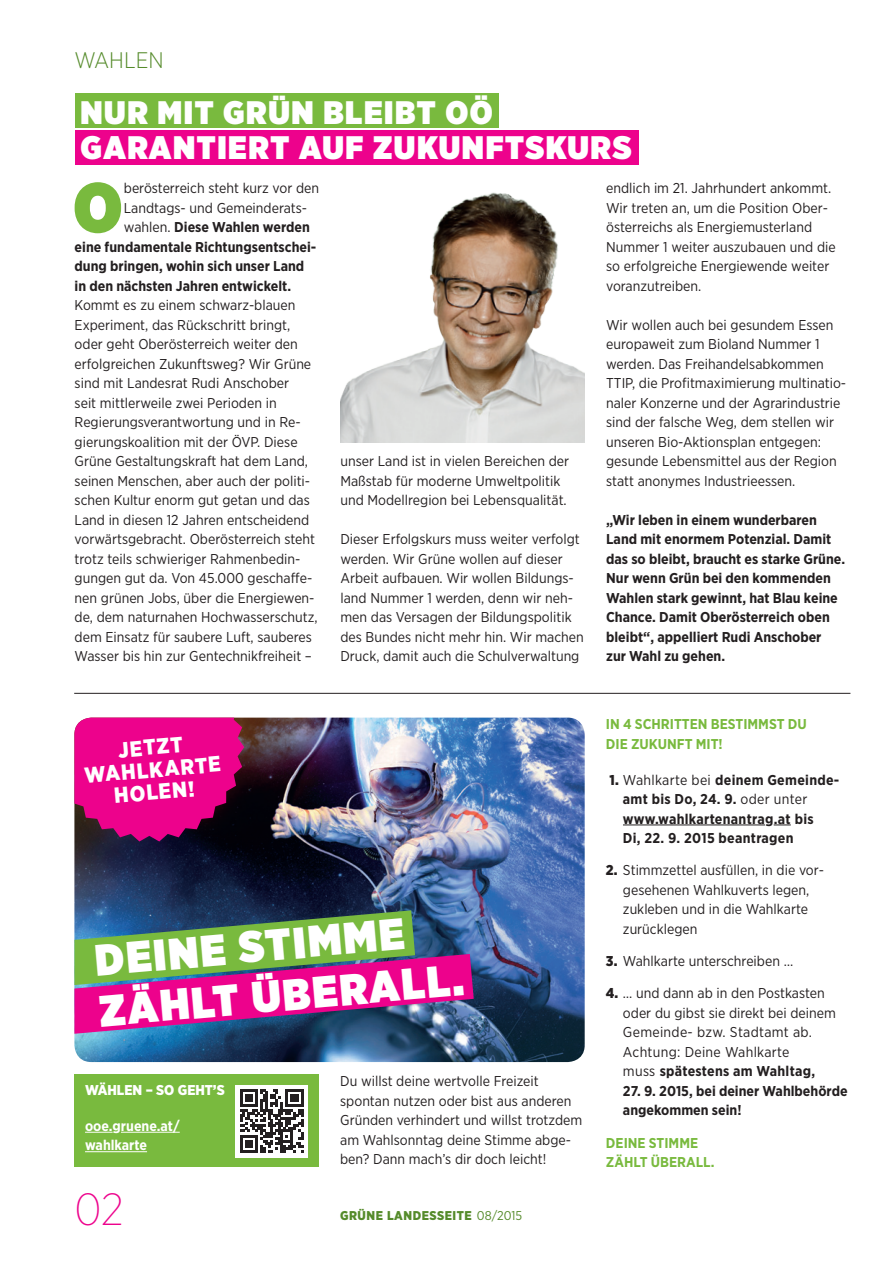
<style>
.page{position:relative;width:893px;height:1263px;background:#fff}
.page>*{position:absolute;margin:0;border:0;box-sizing:border-box;transform-origin:0 0}
.gz_2012_initial_3_z{font:900 69.9px "Gotham Narrow";color:#79ba3e}
.t1{font:200 45px "Gotham Narrow";color:#ed028c}
.t2{font:900 44.1px "Gotham Narrow";color:#fff}
.t3{font:900 32.55px "Gotham Narrow";letter-spacing:.05em;color:#fff}
.t4{font:300 22.5px "Gotham Narrow";color:#558b2b}
.t5{font:900 21.9px/22.5px "Gotham Narrow";color:#fff;text-align:center}
.gz_2012_text_n{font:14.25px/19.5px "Gotham Narrow";color:#231f20}
.gz_2012_initial_3_z-2{font:14.25px/19.5px "Gotham Narrow";color:#231f20}
.gz_2012_text_n-2{font:700 14.25px/19.5px "Gotham Narrow";color:#231f20}
.gz_2012_initial_3_z-3{font:700 14.25px "Gotham Narrow";color:#231f20}
.gz_2012_text_n-3{font:700 14.25px/19.5px "Gotham Narrow";letter-spacing:.02em;color:#231f20}
.t6{font:700 14.25px/19.5px "Gotham Narrow";color:#79ba3e}
.t7{font:900 14.25px/19.5px "Gotham Narrow";letter-spacing:.01em;color:#fff}
.t8{font:700 14.25px/19.5px "Gotham Narrow";color:#fff}
.t9{font:500 14.25px "Gotham Narrow";letter-spacing:.015em;color:#fff}
.t10{font:900 12.75px "Gotham Narrow";letter-spacing:.04em;color:#558b2b}
.s1{font-weight:400}
.s2{font-weight:900}
.s3{font-weight:700}
</style>
<div class="page">
<hr style="left:74px;top:693px;width:776px;height:1px;background:#231f20">
<div style="left:75px;top:131px;width:563px;height:34px;background:#ed028c"></div>
<div style="left:75px;top:94px;width:424px;height:34px;background:#79ba3e"></div>
<div style="left:74px;top:1075px;width:245px;height:92px;background:#79ba3e"></div>
<svg style="left:85px;top:1132px;width:28px;height:1px"></svg>
<hr style="left:121px;top:1132px;width:59px;height:1px;background:#fff">
<hr style="left:85px;top:1151px;width:62px;height:1px;background:#fff">
<div style="left:236px;top:1085px;width:72px;height:72px;background:#fff"></div>
<svg style="left:240px;top:1089px;width:63px;height:63px"></svg>
<hr style="left:623px;top:824px;width:142px;height:1px;background:#231f20">
<svg style="left:774px;top:824px;width:17px;height:1px"></svg>
<img style="left:74px;top:718px;width:511px;height:344px">
<svg style="left:74px;top:910px;width:400px;height:124px;background:#895771"></svg>
<svg style="left:74px;top:718px;width:170px;height:123px;background:#cb077a"></svg>
<img style="left:340px;top:192px;width:245px;height:250px">
<p class="t4" style="left:74px;top:46px;width:91px">WAHLEN</p>
<p class="t3" style="left:80px;top:90px;width:414px">NUR MIT GRÜN BLEIBT OÖ</p>
<p class="t3" style="left:80px;top:126px;width:553px">GARANTIERT AUF ZUKUNFTSKURS</p>
<p class="gz_2012_initial_3_z" style="left:73px;top:160px;width:51px">O</p>
<p class="gz_2012_initial_3_z-2" style="left:124px;top:178px;width:197px">berösterreich steht kurz vor den</p>
<p class="gz_2012_initial_3_z-2" style="left:124px;top:198px;width:185px">Landtags- und Gemeinderats-</p>
<p class="gz_2012_initial_3_z-3" style="left:124px;top:218px;width:187px"><span class="s1">wahlen.</span> Diese Wahlen werden</p>
<p class="gz_2012_initial_3_z-3" style="left:75px;top:238px;width:243px">eine fundamentale Richtungsentschei-</p>
<p class="gz_2012_initial_3_z-3" style="left:75px;top:257px;width:231px">dung bringen, wohin sich unser Land</p>
<p class="gz_2012_initial_3_z-3" style="left:75px;top:277px;width:218px">in den nächsten Jahren entwickelt.</p>
<p class="gz_2012_initial_3_z-2" style="left:75px;top:295px;width:222px">Kommt es zu einem schwarz-blauen</p>
<p class="gz_2012_initial_3_z-2" style="left:75px;top:315px;width:217px">Experiment, das Rückschritt bringt,</p>
<p class="gz_2012_initial_3_z-2" style="left:75px;top:334px;width:225px">oder geht Oberösterreich weiter den</p>
<p class="gz_2012_initial_3_z-2" style="left:75px;top:354px;width:238px">erfolgreichen Zukunftsweg? Wir Grüne</p>
<p class="gz_2012_initial_3_z-2" style="left:75px;top:373px;width:216px">sind mit Landesrat Rudi Anschober</p>
<p class="gz_2012_initial_3_z-2" style="left:75px;top:393px;width:204px">seit mittlerweile zwei Perioden in</p>
<p class="gz_2012_initial_3_z-2" style="left:75px;top:412px;width:228px">Regierungsverantwortung und in Re-</p>
<p class="gz_2012_initial_3_z-2" style="left:75px;top:432px;width:224px">gierungskoalition mit der ÖVP. Diese</p>
<p class="gz_2012_initial_3_z-2" style="left:75px;top:451px;width:235px">Grüne Gestaltungskraft hat dem Land,</p>
<p class="gz_2012_initial_3_z-2" style="left:75px;top:471px;width:237px">seinen Menschen, aber auch der politi-</p>
<p class="gz_2012_initial_3_z-2" style="left:75px;top:490px;width:237px">schen Kultur enorm gut getan und das</p>
<p class="gz_2012_initial_3_z-2" style="left:75px;top:510px;width:236px">Land in diesen 12 Jahren entscheidend</p>
<p class="gz_2012_initial_3_z-2" style="left:75px;top:529px;width:242px">vorwärtsgebracht. Oberösterreich steht</p>
<p class="gz_2012_initial_3_z-2" style="left:75px;top:549px;width:227px">trotz teils schwieriger Rahmenbedin-</p>
<p class="gz_2012_initial_3_z-2" style="left:75px;top:568px;width:239px">gungen gut da. Von 45.000 geschaffe-</p>
<p class="gz_2012_initial_3_z-2" style="left:75px;top:588px;width:241px">nen grünen Jobs, über die Energiewen-</p>
<p class="gz_2012_initial_3_z-2" style="left:75px;top:607px;width:245px">de, dem naturnahen Hochwasserschutz,</p>
<p class="gz_2012_initial_3_z-2" style="left:75px;top:627px;width:239px">dem Einsatz für saubere Luft, sauberes</p>
<p class="gz_2012_initial_3_z-2" style="left:75px;top:646px;width:239px">Wasser bis hin zur Gentechnikfreiheit –</p>
<p class="gz_2012_initial_3_z-2" style="left:340px;top:451px;width:230px">unser Land ist in vielen Bereichen der<br>Maßstab für moderne Umweltpolitik und Modellregion bei Lebensqualität.</p>
<p class="gz_2012_text_n" style="left:340px;top:529px;width:245px">Dieser Erfolgskurs muss weiter verfolgt werden. Wir Grüne wollen auf dieser Arbeit aufbauen. Wir wollen Bildungs&shy;land Nummer 1 werden, denn wir neh&shy;men das Versagen der Bildungspolitik des Bundes nicht mehr hin. Wir machen Druck, damit auch die Schulverwaltung</p>
<p class="t5" style="left:81px;top:742px;width:138px;rotate:-5deg">JETZT<br>WAHLKARTE<br>HOLEN!</p>
<p class="t2" style="left:93px;top:931px;width:312px;rotate:-5deg">DEINE STIMME</p>
<p class="t2" style="left:97px;top:981px;width:367px;rotate:-5deg">ZÄHLT ÜBERALL.</p>
<p class="t7" style="left:85px;top:1080px;width:141px">WÄHLEN – SO GEHT’S</p>
<p class="t8" style="left:85px;top:1116px;width:96px">ooe.gruene.at/ wahlkarte</p>
<p class="t9" style="left:85px;top:1080px;width:119px">Der Grüne Plan für</p>
<p class="t7" style="left:85px;top:1119px;width:119px">➔ ooe.gruene.at/ bildungsoffensive</p>
<p class="t1" style="left:74px;top:1181px;width:51px">02</p>
<p class="gz_2012_text_n" style="left:340px;top:1071px;width:244px">Du willst deine wertvolle Freizeit spontan nutzen oder bist aus anderen Gründen verhindert und willst trotzdem am Wahlsonntag deine Stimme abge&shy;ben? Dann mach’s dir doch leicht!</p>
<p class="t10" style="left:340px;top:1207px;width:184px">GRÜNE LANDESSEITE <span class="s1">08/2015</span></p>
<p class="gz_2012_text_n" style="left:606px;top:178px;width:231px">endlich im 21. Jahrhundert ankommt.<br>Wir treten an, um die Position Ober&shy;österreichs als Energiemusterland Nummer 1 weiter auszubauen und die so erfolgreiche Energiewende weiter voranzutreiben.</p>
<p class="gz_2012_text_n" style="left:606px;top:315px;width:242px">Wir wollen auch bei gesundem Essen europaweit zum Bioland Nummer 1 werden. Das Freihandelsabkommen TTIP, die Profitmaximierung multinatio&shy;naler Konzerne und der Agrarindustrie sind der falsche Weg, dem stellen wir unseren Bio-Aktionsplan entgegen: gesunde Lebensmittel aus der Region statt anonymes Industrieessen.</p>
<p class="gz_2012_text_n-2" style="left:606px;top:510px;width:240px">„Wir leben in einem wunderbaren<br>Land mit enormem Potenzial. Damit das so bleibt, braucht es starke Grüne.<br>Nur wenn Grün bei den kommenden<br>Wahlen stark gewinnt, hat Blau keine<br>Chance. Damit Oberösterreich oben bleibt“, appelliert Rudi Anschober<br>zur Wahl zu gehen.</p>
<p class="t6" style="left:606px;top:714px;width:202px">IN 4 SCHRITTEN BESTIMMST DU<br>DIE ZUKUNFT MIT!</p>
<p class="gz_2012_text_n-3" style="left:623px;top:770px;width:218px;text-indent:-13px"><span class="s2">1.</span> <span class="s1">Wahlkarte bei</span> deinem Gemeinde&shy;amt bis Do, 24. 9. <span class="s1">oder unter </span>www.wahlkartenantrag.at bis<br>Di, 22. 9. 2015 beantragen</p>
<p class="gz_2012_text_n" style="left:623px;top:860px;width:201px;text-indent:-17px"><span class="s2">2.</span> Stimmzettel ausfüllen, in die vor&shy;gesehenen Wahlkuverts legen, zukleben und in die Wahlkarte zurücklegen</p>
<p class="gz_2012_text_n" style="left:606px;top:951px;width:189px"><span class="s2">3.</span> Wahlkarte unterschreiben …</p>
<p class="gz_2012_text_n" style="left:623px;top:983px;width:215px;text-indent:-17px"><span class="s2">4.</span> … und dann ab in den Postkasten oder du gibst sie direkt bei deinem<br>Gemeinde- bzw. Stadtamt ab.<br>Achtung: Deine Wahlkarte<br>muss <span class="s3">spätestens am Wahltag,</span></p>
<p class="gz_2012_text_n-2" style="left:623px;top:1081px;width:226px">27. 9. 2015, bei deiner Wahlbehörde angekommen sein!</p>
<p class="t6" style="left:606px;top:1133px;width:94px">DEINE STIMME</p>
<p class="t6" style="left:606px;top:1152px;width:110px">ZÄHLT ÜBERALL.</p>
</div>
